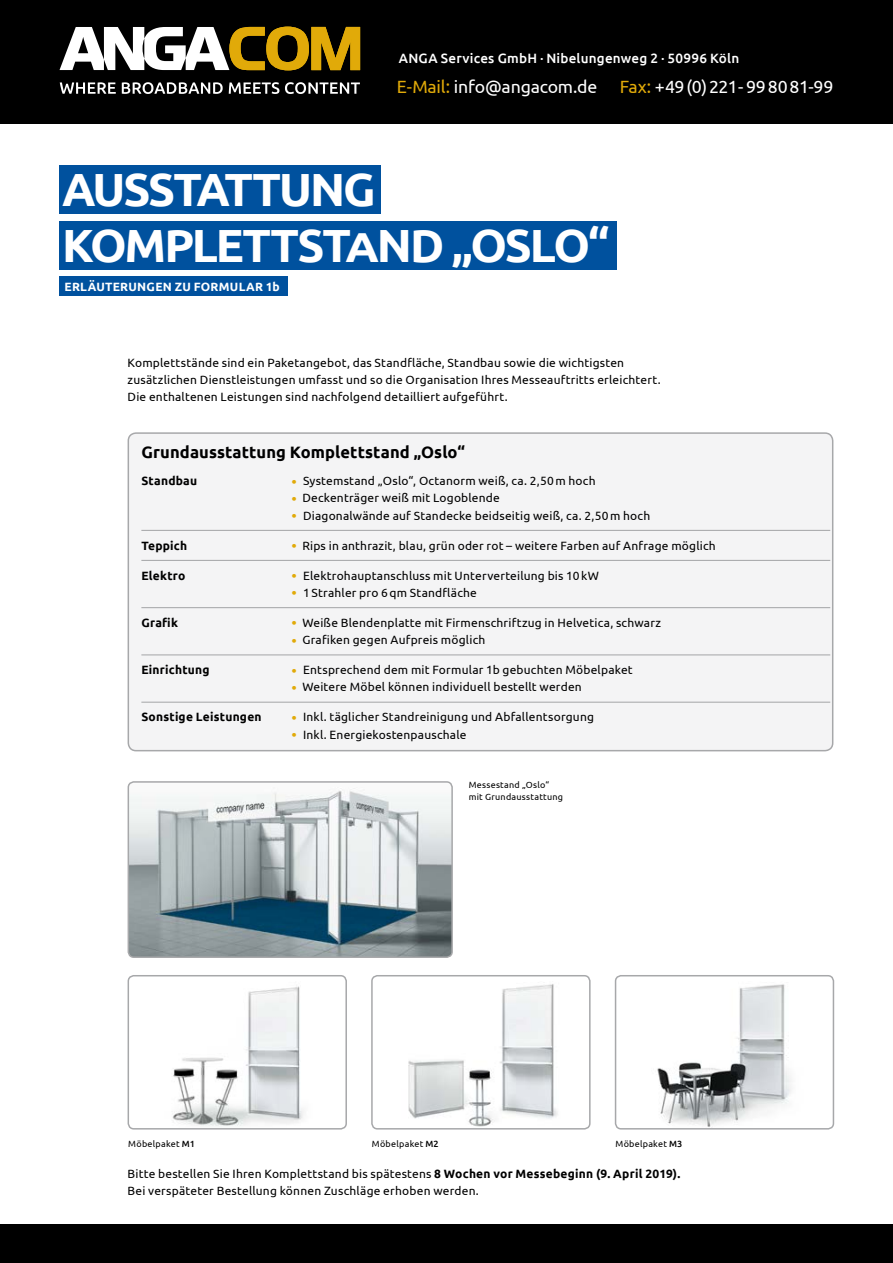
<style>
.page{position:relative;width:893px;height:1263px;background:#fff}
.page>*{position:absolute;margin:0;border:0;box-sizing:border-box;transform-origin:0 0}
.t1{font:700 46.5px/56.6px "Ubuntu";letter-spacing:-.045em;color:#fff}
.t2{font:17.7px "Ubuntu";letter-spacing:-.01em;color:#fff}
.t3{font:700 16.5px "Ubuntu";letter-spacing:.005em;color:#000}
.t4{font:500 13.5px "Ubuntu";letter-spacing:.015em;color:#fff}
.t5{font:12px/17.2px "Ubuntu";letter-spacing:.015em;color:#000}
.t6{font:700 12px "Ubuntu";letter-spacing:.02em;color:#000}
.t7{font:700 12px "Ubuntu";letter-spacing:.025em;color:#fff}
.t8{font:9px/12px "Ubuntu";letter-spacing:.025em;color:#000}
.s1{color:#e1aa09}
.s2{font-size:41.85px}
.s3{font-size:15px;color:#e1aa09}
.s4{font-weight:500}
.s5{font-weight:700}
</style>
<div class="page">
<div style="left:0;top:0;width:893px;height:123px;background:#000"></div>
<svg style="left:60px;top:27px;width:300px;height:44px"></svg>
<svg style="left:60px;top:82px;width:56px;height:12px"></svg>
<svg style="left:122px;top:82px;width:101px;height:12px"></svg>
<svg style="left:229px;top:82px;width:50px;height:12px"></svg>
<svg style="left:285px;top:82px;width:75px;height:12px"></svg>
<div style="left:0;top:1225px;width:893px;height:38px;background:#000"></div>
<div style="left:60px;top:276px;width:228px;height:20px;background:#00519e"></div>
<div style="left:60px;top:165px;width:321px;height:49px;background:#00519e"></div>
<div style="left:60px;top:221px;width:557px;height:49px;background:#00519e"></div>
<div style="left:128px;top:433px;width:705px;height:318px;background:#f4f4f5;border-radius:8px"></div>
<div style="left:128px;top:432px;width:705px;height:319px;border:2px solid #a7a8aa;border-radius:8px"></div>
<hr style="left:141px;top:530px;width:689px;height:1px;background:#a7a8aa">
<hr style="left:141px;top:560px;width:689px;height:1px;background:#a7a8aa">
<hr style="left:141px;top:607px;width:689px;height:1px;background:#a7a8aa">
<hr style="left:141px;top:654px;width:689px;height:1px;background:#a7a8aa">
<hr style="left:141px;top:702px;width:689px;height:1px;background:#a7a8aa">
<img style="left:128px;top:782px;width:322px;height:175px">
<div style="left:128px;top:781px;width:325px;height:177px;border:2px solid #a7a8aa;border-radius:6px"></div>
<img style="left:172px;top:986px;width:132px;height:140px">
<div style="left:128px;top:975px;width:219px;height:154px;border:2px solid #a7a8aa;border-radius:6px"></div>
<img style="left:408px;top:984px;width:150px;height:142px">
<div style="left:371px;top:975px;width:220px;height:154px;border:2px solid #a7a8aa;border-radius:6px"></div>
<img style="left:657px;top:984px;width:134px;height:142px">
<div style="left:615px;top:975px;width:219px;height:154px;border:2px solid #a7a8aa;border-radius:6px"></div>
<p class="t4" style="left:399px;top:50px;width:342px">ANGA Services GmbH · Nibelungenweg 2 · 50996 Köln</p>
<h2 class="t2" style="left:397px;top:76px;width:202px"><span class="s1">E-Mail:</span> info@angacom.de</h2>
<h2 class="t2" style="left:620px;top:76px;width:215px"><span class="s1">Fax:</span> +49(0)221- 998081-99</h2>
<h1 class="t1" style="left:62px;top:160px;width:548px">AUSSTATTUNG<br>KOMPLETTST<span class="s2">A</span>ND „OSLO“</h1>
<p class="t7" style="left:64px;top:279px;width:217px">ERLÄUTERUNGEN ZU FORMULAR 1b</p>
<p class="t5" style="left:128px;top:353px;width:535px">Komplettstände sind ein Paketangebot, das Standfläche, Standbau sowie die wichtigsten zusätzlichen Dienstleistungen umfasst und so die Organisation Ihres Messeauftritts erleichtert.<br>Die enthaltenen Leistungen sind nachfolgend detailliert aufgeführt.</p>
<h3 class="t3" style="left:141px;top:442px;width:325px">Grundausstattung Komplettstand „Oslo“</h3>
<p class="t6" style="left:141px;top:474px;width:57px">Standbau</p>
<p class="t5" style="left:291px;top:472px;width:306px"><span class="s3">•</span> Systemstand „Oslo“, Octanorm weiß, ca. 2,50m hoch</p>
<p class="t5" style="left:291px;top:489px;width:210px"><span class="s3">•</span> Deckenträger weiß mit Logoblende</p>
<p class="t5" style="left:291px;top:506px;width:360px"><span class="s3">•</span> Diagonalwände auf Standecke beidseitig weiß, ca. 2,50m hoch</p>
<p class="t6" style="left:141px;top:538px;width:47px">Teppich</p>
<p class="t5" style="left:291px;top:536px;width:426px"><span class="s3">•</span> Rips in anthrazit, blau, grün oder rot – weitere Farben auf Anfrage möglich</p>
<p class="t6" style="left:141px;top:568px;width:46px">Elektro</p>
<p class="t5" style="left:291px;top:566px;width:309px"><span class="s3">•</span> Elektrohauptanschluss mit Unterverteilung bis 10kW</p>
<p class="t5" style="left:291px;top:584px;width:187px"><span class="s3">•</span> 1 Strahler pro 6qm Standfläche</p>
<p class="t6" style="left:141px;top:615px;width:38px">Grafik</p>
<p class="t5" style="left:291px;top:614px;width:371px"><span class="s3">•</span> Weiße Blendenplatte mit Firmenschriftzug in Helvetica, schwarz</p>
<p class="t5" style="left:291px;top:631px;width:195px"><span class="s3">•</span> Grafiken gegen Aufpreis möglich</p>
<p class="t6" style="left:141px;top:663px;width:70px">Einrichtung</p>
<p class="t5" style="left:291px;top:661px;width:343px"><span class="s3">•</span> Entsprechend dem mit Formular 1b gebuchten Möbelpaket</p>
<p class="t5" style="left:291px;top:678px;width:292px"><span class="s3">•</span> Weitere Möbel können individuell bestellt werden</p>
<p class="t6" style="left:141px;top:710px;width:122px">Sonstige Leistungen</p>
<p class="t5" style="left:291px;top:708px;width:304px"><span class="s3">•</span> Inkl. täglicher Standreinigung und Abfallentsorgung</p>
<p class="t5" style="left:291px;top:725px;width:177px"><span class="s3">•</span> Inkl. Energiekostenpauschale</p>
<p class="t8" style="left:469px;top:779px;width:96px">Messestand „Oslo“ mit Grundausstattung</p>
<p class="t8" style="left:128px;top:1137px;width:68px">Möbelpaket <span class="s4">M1</span></p>
<p class="t8" style="left:372px;top:1137px;width:68px">Möbelpaket <span class="s4">M2</span></p>
<p class="t8" style="left:616px;top:1137px;width:68px">Möbelpaket <span class="s4">M3</span></p>
<p class="t5" style="left:128px;top:1164px;width:554px">Bitte bestellen Sie Ihren Komplettstand bis spätestens <span class="s5">8 Wochen vor Messebeginn (9. April 2019).<br></span>Bei verspäteter Bestellung können Zuschläge erhoben werden.</p>
</div>
